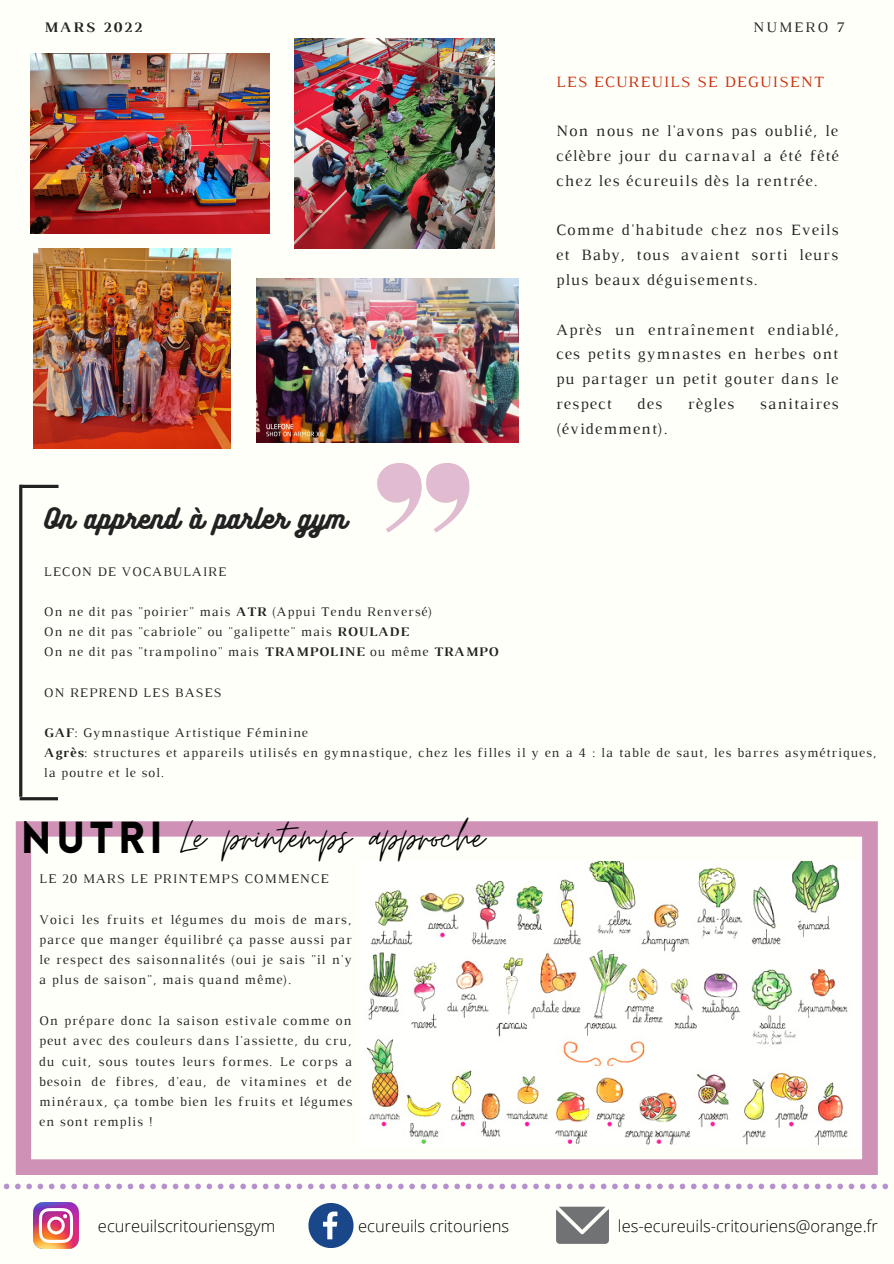
<style>
.page{position:relative;width:894px;height:1264px;background:#fff}
.page>*{position:absolute;margin:0;border:0;box-sizing:border-box;transform-origin:0 0}
.t1{font:49.95px "Moon Time";color:#000}
.t2{font:900 43.8px "Lovelo";letter-spacing:.1em;color:#000}
.t3{font:25.2px "Bukhari Script";letter-spacing:.03em;color:#222}
.t4{font:300 16.5px "Open Sans";color:#000}
.t5{font:16.05px/24.8px "Luthier";letter-spacing:.07em;color:#222;text-align:justify}
.t6{font:16.05px "Luthier";letter-spacing:.07em;color:#ca3010}
.t7{font:700 14.85px "Luthier";letter-spacing:.14em;color:#222}
.t8{font:14.85px "Luthier";letter-spacing:.14em;color:#222}
.t9{font:13.5px/20.2px "Luthier";letter-spacing:.07em;color:#222;text-align:justify}
.t10{font:13.35px/20.1px "Luthier";letter-spacing:.07em;color:#222}
.s1{font-weight:700}
</style>
<div class="page">
<div style="left:0;top:0;width:893px;height:1263px;background:#fffff9"></div>
<svg style="left:3px;top:1183px;width:884px;height:6px"></svg>
<img style="left:34px;top:1202px;width:45px;height:45px">
<svg style="left:308px;top:1203px;width:45px;height:44px"></svg>
<svg style="left:556px;top:1206px;width:52px;height:37px;background:#878888"></svg>
<svg style="left:377px;top:463px;width:92px;height:69px"></svg>
<svg style="left:16px;top:821px;width:861px;height:353px"></svg>
<hr style="left:19px;top:485px;width:3px;height:311px;background:#222">
<hr style="left:20px;top:797px;width:38px;height:3px;background:#222">
<hr style="left:20px;top:485px;width:38px;height:3px;background:#222">
<img style="left:295px;top:39px;width:199px;height:209px">
<div style="left:413px;top:83px;width:7px;height:7px;background:#222;border-radius:50%"></div>
<div style="left:451px;top:103px;width:7px;height:7px;background:#222;border-radius:50%"></div>
<img style="left:30px;top:54px;width:239px;height:179px">
<img style="left:257px;top:278px;width:261px;height:164px">
<img style="left:34px;top:248px;width:197px;height:201px">
<p class="t7" style="left:44px;top:22px;width:99px">MARS 2022</p>
<p class="t8" style="left:753px;top:22px;width:93px">NUMERO 7</p>
<p class="t3" style="left:44px;top:502px;width:303px">On apprend à parler gym</p>
<p class="t6" style="left:556px;top:76px;width:269px">LES ECUREUILS SE DEGUISENT</p>
<p class="t5" style="left:556px;top:120px;width:284px">Non nous ne l'avons pas oublié, le célèbre jour du carnaval a été fêté chez les écureuils dès la rentrée.</p>
<p class="t5" style="left:556px;top:219px;width:284px">Comme d'habitude chez nos Eveils et Baby, tous avaient sorti leurs plus beaux déguisements.</p>
<p class="t5" style="left:556px;top:318px;width:284px">Après un entraînement endiablé, ces petits gymnastes en herbes ont pu partager un petit gouter dans le respect</p>
<p class="t5" style="left:637px;top:392px;width:26px">des</p>
<p class="t5" style="left:687px;top:392px;width:48px">règles</p>
<p class="t5" style="left:759px;top:392px;width:80px">sanitaires</p>
<p class="t5" style="left:556px;top:417px;width:113px">(évidemment).</p>
<p class="t10" style="left:44px;top:562px;width:184px">LECON DE VOCABULAIRE</p>
<p class="t10" style="left:44px;top:603px;width:390px">On ne dit pas "poirier" mais <span class="s1">ATR</span> (Appui Tendu Renversé)</p>
<p class="t10" style="left:44px;top:623px;width:366px">On ne dit pas "cabriole" ou "galipette" mais <span class="s1">ROULADE</span></p>
<p class="t10" style="left:44px;top:643px;width:455px">On ne dit pas "trampolino" mais <span class="s1">TRAMPOLINE</span> ou même <span class="s1">TRAMPO</span></p>
<p class="t10" style="left:44px;top:683px;width:179px">ON REPREND LES BASES</p>
<p class="t10" style="left:44px;top:723px;width:265px"><span class="s1">GAF</span>: Gymnastique Artistique Féminine</p>
<p class="t10" style="left:44px;top:743px;width:833px"><span class="s1">Agrès</span>: structures et appareils utilisés en gymnastique, chez les filles il y en a 4 : la table de saut, les barres asymétriques, la poutre et le sol.</p>
<p class="t1" style="left:180px;top:806px;width:306px">Le printemps approche</p>
<p class="t9" style="left:39px;top:869px;width:291px">LE 20 MARS LE PRINTEMPS COMMENCE</p>
<p class="t9" style="left:39px;top:910px;width:314px">Voici les fruits et légumes du mois de mars, parce que manger équilibré ça passe aussi par le respect des saisonnalités (oui je sais "il n'y a plus de saison", mais quand même).</p>
<p class="t9" style="left:39px;top:1011px;width:315px">On prépare donc la saison estivale comme on peut avec des couleurs dans l'assiette, du cru, du cuit, sous toutes leurs formes. Le corps a besoin de fibres, d'eau, de vitamines et de minéraux, ça tombe bien les fruits et légumes en sont remplis !</p>
<p class="t2" style="left:21px;top:820px;width:143px">NUTRI</p>
<p class="t4" style="left:98px;top:1214px;width:179px">ecureuilscritouriensgym</p>
<p class="t4" style="left:358px;top:1214px;width:152px">ecureuils critouriens</p>
<p class="t4" style="left:617px;top:1214px;width:261px">les-ecureuils-critouriens@orange.fr</p>
</div>
